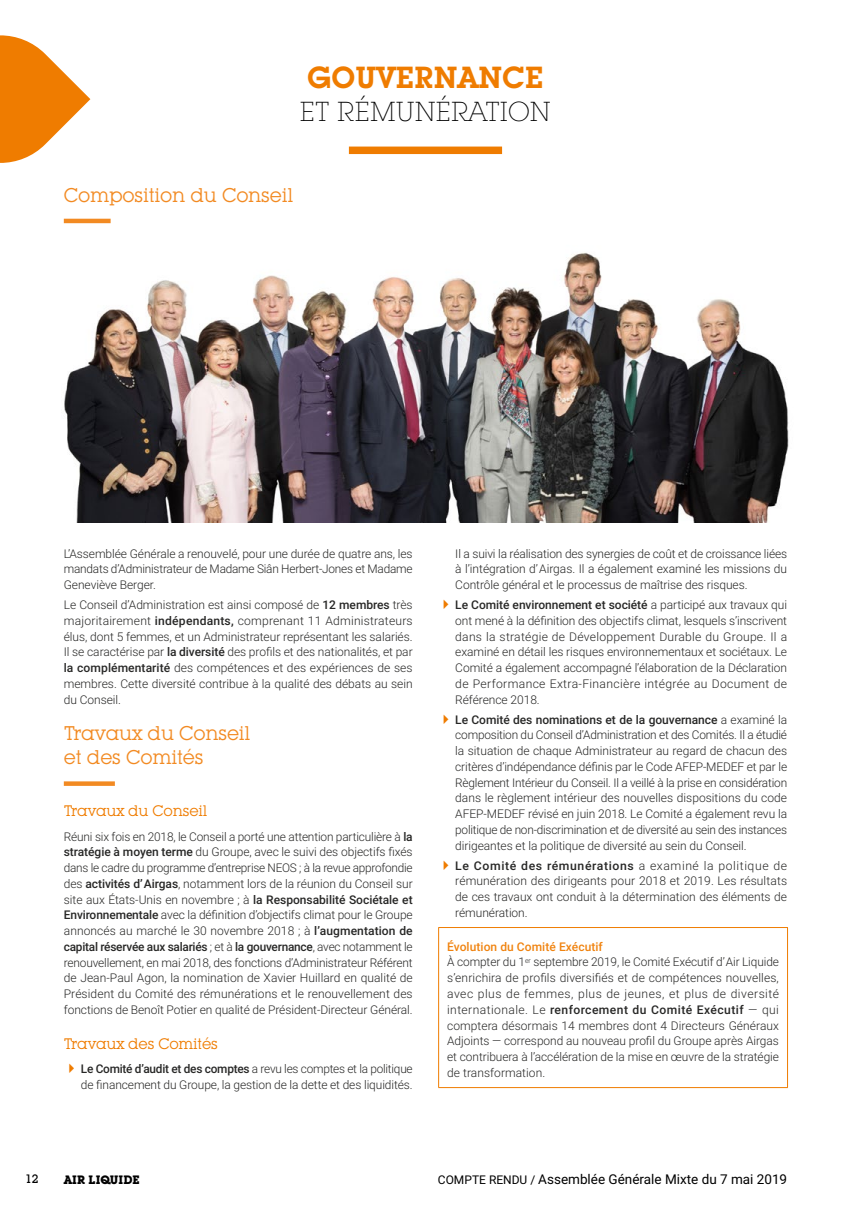
<style>
.page{position:relative;width:851px;height:1212px;background:#fff}
.page>*{position:absolute;margin:0;border:0;box-sizing:border-box;transform-origin:0 0}
.Titre_1{font:600 30px "Lubalin Graph IT Cby BT";color:#ef7c00}
.Titre_1-2{font:300 27px "Lubalin Graph IT Cby BT Xtra";color:#000}
.Header_2{font:19.5px/24px "Lubalin Graph IT Cby BT";letter-spacing:-.01em;color:#f28a22}
.Header_3_bleu{font:15px "Lubalin Graph IT Cby BT";letter-spacing:-.01em;color:#ef7c00}
.t1{font:13.5px "Roboto";color:#000}
.Par_text{font:300 12px/15.8px "Roboto";letter-spacing:-.005em;color:#272726;text-align:justify}
.Par_text-2{font:500 12px "Roboto";letter-spacing:.005em;color:#f0830f}
.t2{font:700 12px "Lubalin Graph IT Cby BT";color:#000}
.t3{font:500 12px "Lubalin Graph IT Cby BT";color:#000}
.s1{font-weight:500}
.s2{font-size:12px}
</style>
<div class="page">
<div style="left:64px;top:781px;width:51px;height:5px;background:#f28a22"></div>
<hr style="left:438px;top:927px;width:349px;height:1px;background:#ef7c00">
<hr style="left:438px;top:928px;width:1px;height:159px;background:#ef7c00">
<hr style="left:787px;top:928px;width:1px;height:159px;background:#ef7c00">
<hr style="left:438px;top:1087px;width:349px;height:1px;background:#ef7c00">
<div style="left:349px;top:147px;width:153px;height:7px;background:#ef7c00"></div>
<svg style="left:0;top:35px;width:90px;height:128px"></svg>
<hr style="left:64px;top:219px;width:47px;height:4px;background:#f28a22">
<img style="left:64px;top:252px;width:725px;height:270px">
<h1 class="Titre_1" style="left:307px;top:59px;width:238px">GOUVERNANCE</h1>
<h1 class="Titre_1-2" style="left:300px;top:95px;width:253px">ET RÉMUNÉRATION</h1>
<p class="Header_2" style="left:64px;top:183px;width:231px">Composition du Conseil</p>
<p class="Par_text" style="left:64px;top:545px;width:350px">L’Assemblée Générale a renouvelé, pour une durée de quatre ans, les mandats d’Administrateur de Madame Siân Herbert-Jones et Madame Geneviève Berger.</p>
<p class="Par_text" style="left:64px;top:596px;width:350px">Le Conseil d’Administration est ainsi composé de <span class="s1">12 membres</span> très majoritairement <span class="s1">indépendants,</span> comprenant 11 Administrateurs élus, dont 5 femmes, et un Administrateur représentant les salariés.<br>Il se caractérise par <span class="s1">la diversité</span> des profils et des nationalités, et par <span class="s1">la complémentarité</span> des compétences et des expériences de ses membres. Cette diversité contribue à la qualité des débats au sein du Conseil.</p>
<p class="Header_2" style="left:64px;top:721px;width:188px">Travaux du Conseil et des Comités</p>
<p class="Header_3_bleu" style="left:64px;top:802px;width:145px">Travaux du Conseil</p>
<p class="Par_text" style="left:64px;top:828px;width:350px">Réuni six fois en 2018, le Conseil a porté une attention particulière à <span class="s1">la stratégie à moyen terme</span> du Groupe, avec le suivi des objectifs fixés dans le cadre du programme d’entreprise NEOS ; à la revue approfondie des <span class="s1">activités d’ Airgas</span>, notamment lors de la réunion du Conseil sur site aux États-Unis en novembre ; à <span class="s1">la Responsabilité Sociétale et Environnementale</span> avec la définition d’objectifs climat pour le Groupe annoncés au marché le 30 novembre 2018 ; à <span class="s1">l’augmentation de capital réservée aux salariés</span> ; et à <span class="s1">la gouvernance</span>, avec notamment le renouvellement, en mai 2018, des fonctions d’Administrateur Référent de Jean-Paul Agon, la nomination de Xavier Huillard en qualité de Président du Comité des rémunérations et le renouvellement des fonctions de Benoît Potier en qualité de Président-Directeur Général.</p>
<p class="Header_3_bleu" style="left:64px;top:1034px;width:156px">Travaux des Comités</p>
<p class="Par_text" style="left:81px;top:1060px;width:333px"><span class="s1">Le Comité d’audit et des comptes</span> a revu les comptes et la politique de financement du Groupe, la gestion de la dette et des liquidités.</p>
<p class="Par_text" style="left:455px;top:545px;width:333px">Il a suivi la réalisation des synergies de coût et de croissance liées à l’intégration d’ Airgas. Il a également examiné les missions du Contrôle général et le processus de maîtrise des risques.</p>
<p class="Par_text" style="left:455px;top:596px;width:333px"><span class="s1">Le Comité environnement et société</span> a participé aux travaux qui ont mené à la définition des objectifs climat, lesquels s’inscrivent dans la stratégie de Développement Durable du Groupe. Il a examiné en détail les risques environnementaux et sociétaux. Le Comité a également accompagné l’élaboration de la Déclaration de Performance Extra-Financière intégrée au Document de Référence 2018.</p>
<p class="Par_text" style="left:455px;top:711px;width:333px"><span class="s1">Le Comité des nominations et de la gouvernance</span> a examiné la composition du Conseil d’Administration et des Comités. Il a étudié la situation de chaque Administrateur au regard de chacun des critères d’indépendance définis par le Code AFEP-MEDEF et par le Règlement Intérieur du Conseil. Il a veillé à la prise en considération dans le règlement intérieur des nouvelles dispositions du code AFEP-MEDEF révisé en juin 2018. Le Comité a également revu la politique de non-discrimination et de diversité au sein des instances dirigeantes et la politique de diversité au sein du Conseil.</p>
<p class="Par_text" style="left:455px;top:857px;width:333px"><span class="s1">Le Comité des rémunérations</span> a examiné la politique de rémunération des dirigeants pour 2018 et 2019. Les résultats de ces travaux ont conduit à la détermination des éléments de rémunération.</p>
<p class="Par_text-2" style="left:447px;top:938px;width:157px">Évolution du Comité Exécutif</p>
<p class="Par_text" style="left:447px;top:954px;width:333px">À compter du 1<sup>er</sup> septembre 2019, le Comité Exécutif d’ Air Liquide s’enrichira de profils diversifiés et de compétences nouvelles, avec plus de femmes, plus de jeunes, et plus de diversité internationale. Le <span class="s1">renforcement du Comité Exécutif</span> — qui comptera désormais 14 membres dont 4 Directeurs Généraux Adjoints — correspond au nouveau profil du Groupe après Airgas et contribuera à l’accélération de la mise en œuvre de la stratégie de transformation.</p>
<p class="t3" style="left:25px;top:1172px;width:15px">12</p>
<p class="t2" style="left:64px;top:1173px;width:77px">AIR LIQUIDE</p>
<p class="t1" style="left:438px;top:1170px;width:351px"><span class="s2">COMPTE RENDU /</span> Assemblée Générale Mixte du 7 mai 2019</p>
</div>
